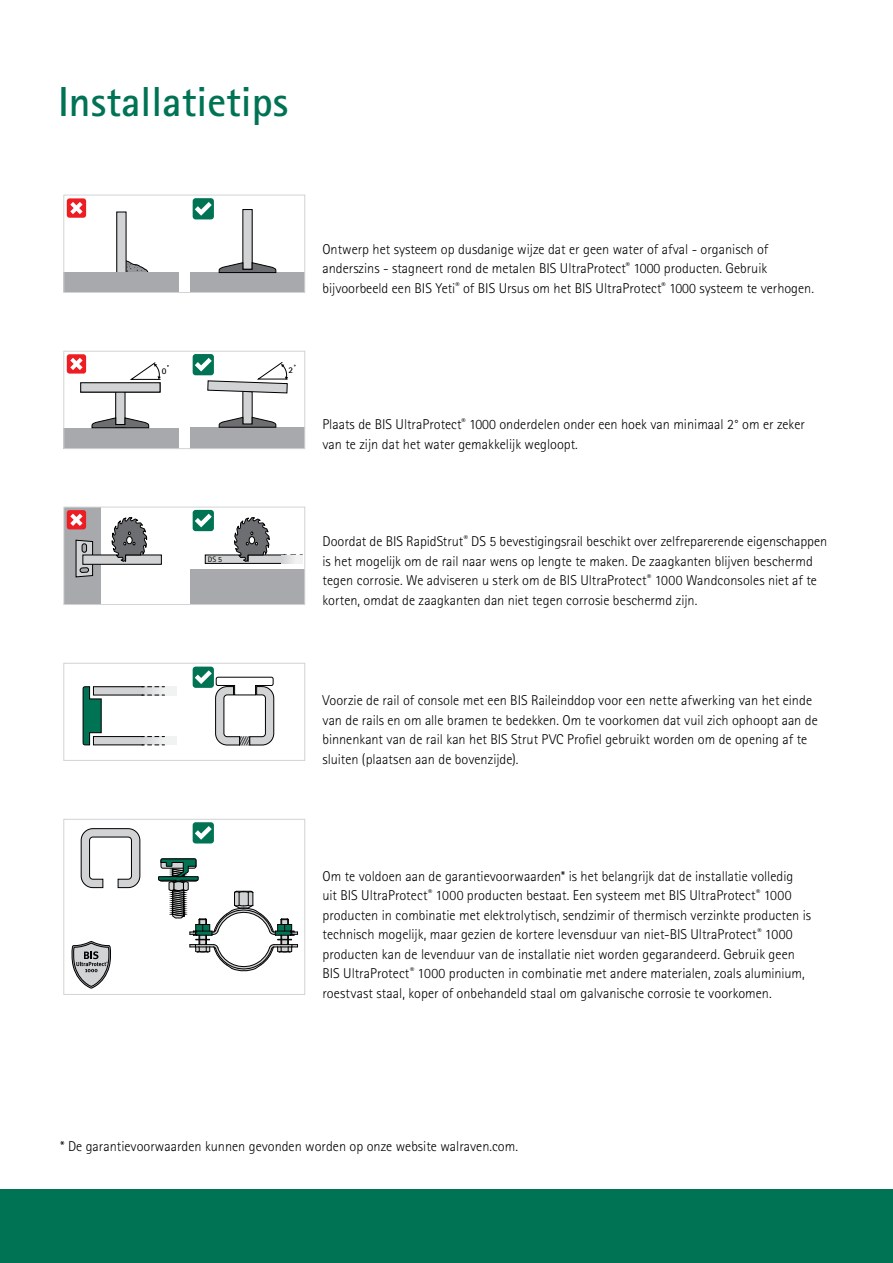
<style>
.page{position:relative;width:893px;height:1263px;background:#fff}
.page>*{position:absolute;margin:0;border:0;box-sizing:border-box;transform-origin:0 0}
.t1{font:700 42px "Rotis Sans Serif Std";color:#007355}
.t2{font:300 14.25px/19.5px "Rotis Sans Serif Std";color:#000}
.t3{font:700 8.7px "Rotis Sans Serif Std";color:#000}
.t4{font:7.8px "Rotis Sans Serif Std";color:#000}
</style>
<div class="page">
<svg style="left:126px;top:260px;width:23px;height:13px"></svg>
<div style="left:117px;top:212px;width:9px;height:61px;background:#d1d3d4"></div>
<div style="left:116px;top:212px;width:10px;height:61px;border:1px solid #000"></div>
<div style="left:64px;top:273px;width:115px;height:19px;background:#a7a9ac"></div>
<div style="left:190px;top:273px;width:115px;height:19px;background:#a7a9ac"></div>
<div style="left:243px;top:210px;width:9px;height:59px;background:#d1d3d4"></div>
<svg style="left:218px;top:262px;width:59px;height:11px"></svg>
<div style="left:64px;top:195px;width:241px;height:98px;border:1px solid #d1d3d4"></div>
<div style="left:243px;top:391px;width:9px;height:36px;background:#d1d3d4"></div>
<div style="left:190px;top:427px;width:115px;height:22px;background:#a7a9ac"></div>
<svg style="left:218px;top:416px;width:59px;height:12px"></svg>
<div style="left:64px;top:428px;width:115px;height:21px;background:#a7a9ac"></div>
<div style="left:116px;top:392px;width:9px;height:35px;background:#d1d3d4"></div>
<div style="left:115px;top:391px;width:10px;height:37px;border:1px solid #000"></div>
<div style="left:81px;top:383px;width:79px;height:9px;background:#d1d3d4"></div>
<div style="left:80px;top:382px;width:80px;height:10px;border:1px solid #000"></div>
<svg style="left:91px;top:417px;width:58px;height:11px"></svg>
<svg style="left:130px;top:362px;width:31px;height:18px"></svg>
<div style="left:64px;top:351px;width:241px;height:98px;border:1px solid #d1d3d4"></div>
<div style="left:64px;top:507px;width:36px;height:97px;background:#a7a9ac"></div>
<div style="left:190px;top:569px;width:115px;height:35px;background:#a7a9ac"></div>
<div style="left:64px;top:507px;width:241px;height:98px;border:1px solid #d1d3d4"></div>
<svg style="left:82px;top:686px;width:20px;height:59px"></svg>
<div style="left:93px;top:687px;width:49px;height:8px;background:#d1d3d4"></div>
<div style="left:93px;top:736px;width:49px;height:9px;background:#d1d3d4"></div>
<svg style="left:143px;top:687px;width:33px;height:8px"></svg>
<svg style="left:143px;top:736px;width:33px;height:9px"></svg>
<svg style="left:142px;top:695px;width:22px;height:1px"></svg>
<svg style="left:143px;top:686px;width:21px;height:1px"></svg>
<svg style="left:143px;top:744px;width:21px;height:1px"></svg>
<svg style="left:143px;top:736px;width:21px;height:1px"></svg>
<div style="left:93px;top:686px;width:50px;height:9px;border:1px solid #000"></div>
<div style="left:93px;top:736px;width:50px;height:9px;border:1px solid #000"></div>
<div style="left:64px;top:663px;width:241px;height:97px;border:1px solid #d1d3d4"></div>
<svg style="left:80px;top:828px;width:61px;height:60px"></svg>
<svg style="left:158px;top:858px;width:140px;height:114px"></svg>
<svg style="left:72px;top:941px;width:39px;height:47px"></svg>
<div style="left:64px;top:819px;width:241px;height:176px;border:1px solid #d1d3d4"></div>
<div style="left:67px;top:198px;width:19px;height:20px;background:#ed1d24;border-radius:3px"></div>
<svg style="left:70px;top:202px;width:13px;height:12px"></svg>
<div style="left:67px;top:354px;width:19px;height:20px;background:#ed1d24;border-radius:3px"></div>
<svg style="left:70px;top:358px;width:13px;height:12px"></svg>
<div style="left:67px;top:510px;width:19px;height:19px;background:#ed1d24;border-radius:3px"></div>
<svg style="left:70px;top:514px;width:92px;height:64px"></svg>
<div style="left:193px;top:198px;width:21px;height:21px;background:#007355;border-radius:3px"></div>
<svg style="left:195px;top:202px;width:17px;height:14px"></svg>
<div style="left:193px;top:354px;width:21px;height:21px;background:#007355;border-radius:3px"></div>
<svg style="left:195px;top:358px;width:93px;height:36px"></svg>
<div style="left:193px;top:510px;width:21px;height:21px;background:#007355;border-radius:3px"></div>
<svg style="left:195px;top:514px;width:107px;height:50px"></svg>
<div style="left:193px;top:667px;width:21px;height:21px;background:#007355;border-radius:3px"></div>
<svg style="left:195px;top:670px;width:79px;height:76px"></svg>
<div style="left:193px;top:822px;width:21px;height:21px;background:#007355;border-radius:3px"></div>
<svg style="left:195px;top:826px;width:17px;height:14px"></svg>
<div style="left:0;top:1189px;width:893px;height:74px;background:#007355"></div>
<h1 class="t1" style="left:58px;top:75px;width:232px">Installatietips</h1>
<p class="t3" style="left:162px;top:365px;width:6px">0</p>
<p class="t3" style="left:288px;top:365px;width:6px">2</p>
<p class="t2" style="left:322px;top:239px;width:493px">Ontwerp het systeem op dusdanige wijze dat er geen water of afval - organisch of anderszins - stagneert rond de metalen BIS UltraProtect<sup>®</sup> 1000 producten. Gebruik bijvoorbeeld een BIS Yeti<sup>®</sup> of BIS Ursus om het BIS UltraProtect<sup>®</sup> 1000 systeem te verhogen.</p>
<p class="t2" style="left:322px;top:414px;width:484px">Plaats de BIS UltraProtect<sup>®</sup> 1000 onderdelen onder een hoek van minimaal 2° om er zeker van te zijn dat het water gemakkelijk wegloopt.</p>
<p class="t4" style="left:208px;top:555px;width:16px">DS 5</p>
<p class="t2" style="left:322px;top:531px;width:506px">Doordat de BIS RapidStrut<sup>®</sup> DS 5 bevestigingsrail beschikt over zelfreparerende eigenschappen is het mogelijk om de rail naar wens op lengte te maken. De zaagkanten blijven beschermd tegen corrosie. We adviseren u sterk om de BIS UltraProtect<sup>®</sup> 1000 Wandconsoles niet af te korten, omdat de zaagkanten dan niet tegen corrosie beschermd zijn.</p>
<p class="t2" style="left:322px;top:690px;width:497px">Voorzie de rail of console met een BIS Raileinddop voor een nette afwerking van het einde van de rails en om alle bramen te bedekken. Om te voorkomen dat vuil zich ophoopt aan de binnenkant van de rail kan het BIS Strut PVC Profiel gebruikt worden om de opening af te sluiten (plaatsen aan de bovenzijde).</p>
<p class="t2" style="left:322px;top:866px;width:490px">Om te voldoen aan de garantievoorwaarden* is het belangrijk dat de installatie volledig uit BIS UltraProtect<sup>®</sup> 1000 producten bestaat. Een systeem met BIS UltraProtect<sup>®</sup> 1000 producten in combinatie met elektrolytisch, sendzimir of thermisch verzinkte producten is technisch mogelijk, maar gezien de kortere levensduur van niet-BIS UltraProtect<sup>®</sup> 1000 producten kan de levenduur van de installatie niet worden gegarandeerd. Gebruik geen BIS UltraProtect<sup>®</sup> 1000 producten in combinatie met andere materialen, zoals aluminium, roestvast staal, koper of onbehandeld staal om galvanische corrosie te voorkomen.</p>
<p class="t2" style="left:60px;top:1136px;width:459px">* De garantievoorwaarden kunnen gevonden worden op onze website walraven.com.</p>
</div>
